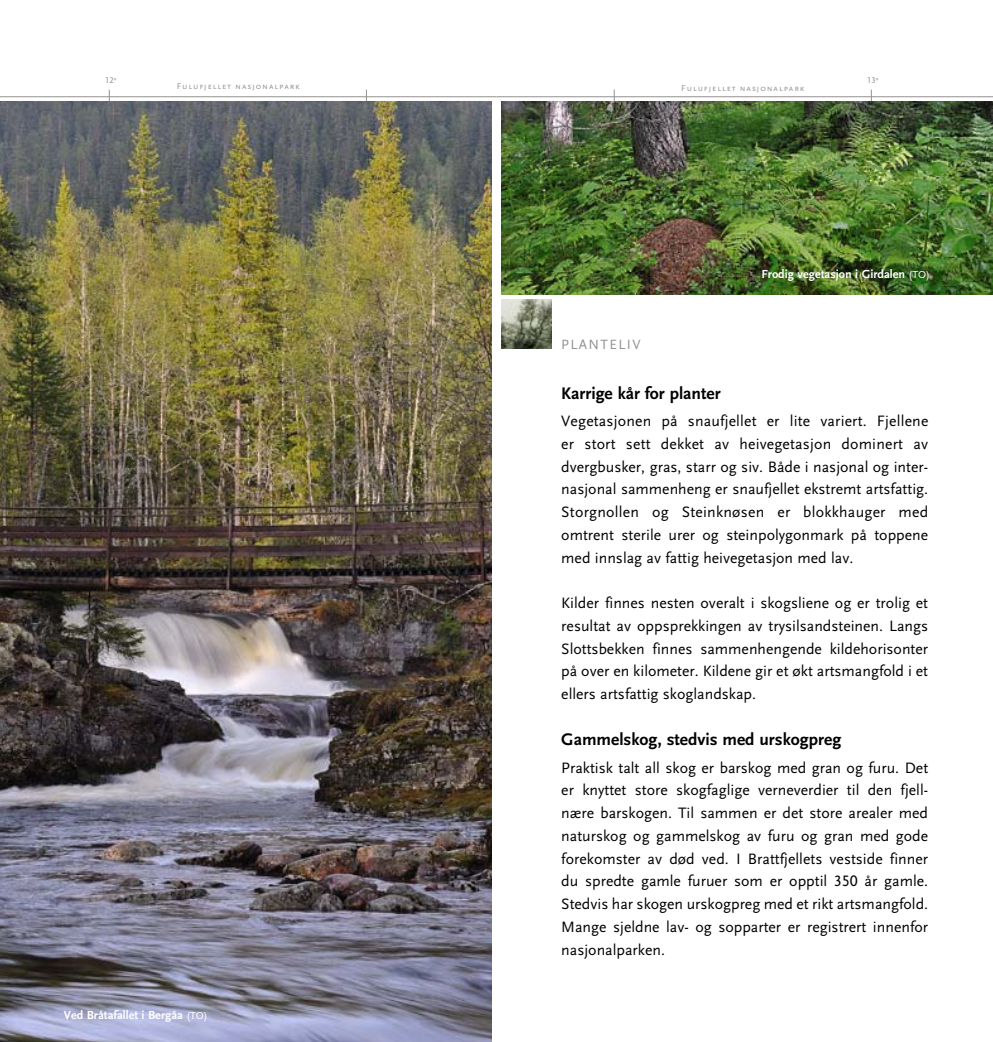
<style>
.page{position:relative;width:993px;height:1042px;background:#fff}
.page>*{position:absolute;margin:0;border:0;box-sizing:border-box;transform-origin:0 0}
.t1{font:700 17.5px "Scala Sans";color:#000}
.t2{font:15.75px/22.8px "Scala Sans";color:#000;text-align:justify}
.t3{font:14px "Scala Sans";color:#949290}
.t4{font:700 12.25px "Scala Sans";color:#fff}
.t5{font:8.75px "Scala Sans Caps";letter-spacing:.1em;color:#949290}
.s1{font-family:"Scala Sans"}
.s2{font-weight:400;font-size:10.5px}
.s3{font-family:"Scala Sans Caps"}
</style>
<div class="page">
<hr style="left:496px;top:96px;width:496px;height:1px;background:#949290">
<hr style="left:0;top:96px;width:496px;height:1px;background:#949290">
<img style="left:501px;top:102px;width:491px;height:192px">
<img style="left:501px;top:299px;width:50px;height:50px">
<img style="left:0;top:102px;width:491px;height:940px">
<p class="t5" style="left:105px;top:75px;width:13px">12<span class="s1">°</span></p>
<p class="t5" style="left:177px;top:81px;width:124px">Fulufjellet nasjonalpark</p>
<p class="t5" style="left:681px;top:83px;width:124px">Fulufjellet nasjonalpark</p>
<p class="t5" style="left:866px;top:75px;width:13px">13<span class="s1">°</span></p>
<p class="t4" style="left:761px;top:267px;width:170px">Frodig vegetasjon i Girdalen <span class="s2">(TO)</span></p>
<p class="t3" style="left:561px;top:337px;width:10px">PLA</p>
<p class="t3" style="left:588px;top:337px;width:30px">NTELIV</p>
<p class="t1" style="left:561px;top:383px;width:161px">Karrige kår for planter</p>
<p class="t2" style="left:561px;top:410px;width:368px">Vegetasjonen på snaufjellet er lite variert. Fjellene er stort sett dekket av heivegetasjon dominert av dvergbusker, gras, starr og siv. Både i nasjonal og inter&shy;nasjonal sammenheng er snaufjellet ekstremt artsfattig.<br>Storgnollen og Steinknøsen er blokkhauger med omtrent sterile urer og steinpolygonmark på toppene med innslag av fattig heivegetasjon med lav.</p>
<p class="t2" style="left:561px;top:592px;width:368px">Kilder finnes nesten overalt i skogsliene og er trolig et resultat av oppsprekkingen av trysilsandsteinen. Langs Slottsbekken finnes sammenhengende kildehorisonter på over en kilometer. Kildene gir et økt artsmangfold i et ellers artsfattig skoglandskap.</p>
<p class="t1" style="left:561px;top:730px;width:281px">Gammelskog, stedvis med urskogpreg</p>
<p class="t2" style="left:561px;top:756px;width:368px">Praktisk talt all skog er barskog med gran og furu. Det er knyttet store skogfaglige verneverdier til den fjell&shy;nære barskogen. Til sammen er det store arealer med naturskog og gammelskog av furu og gran med gode forekomster av død ved. I Brattfjellets vestside finner du spredte gamle furuer som er opptil <span class="s3">350</span> år gamle.<br>Stedvis har skogen urskogpreg med et rikt artsmangfold.<br>M ange sjeldne lav- og sopparter er registrert innenfor nasjonalparken.</p>
<p class="t4" style="left:64px;top:1009px;width:145px">Ved Bråtafallet i Bergåa <span class="s2">(TO)</span></p>
</div>
